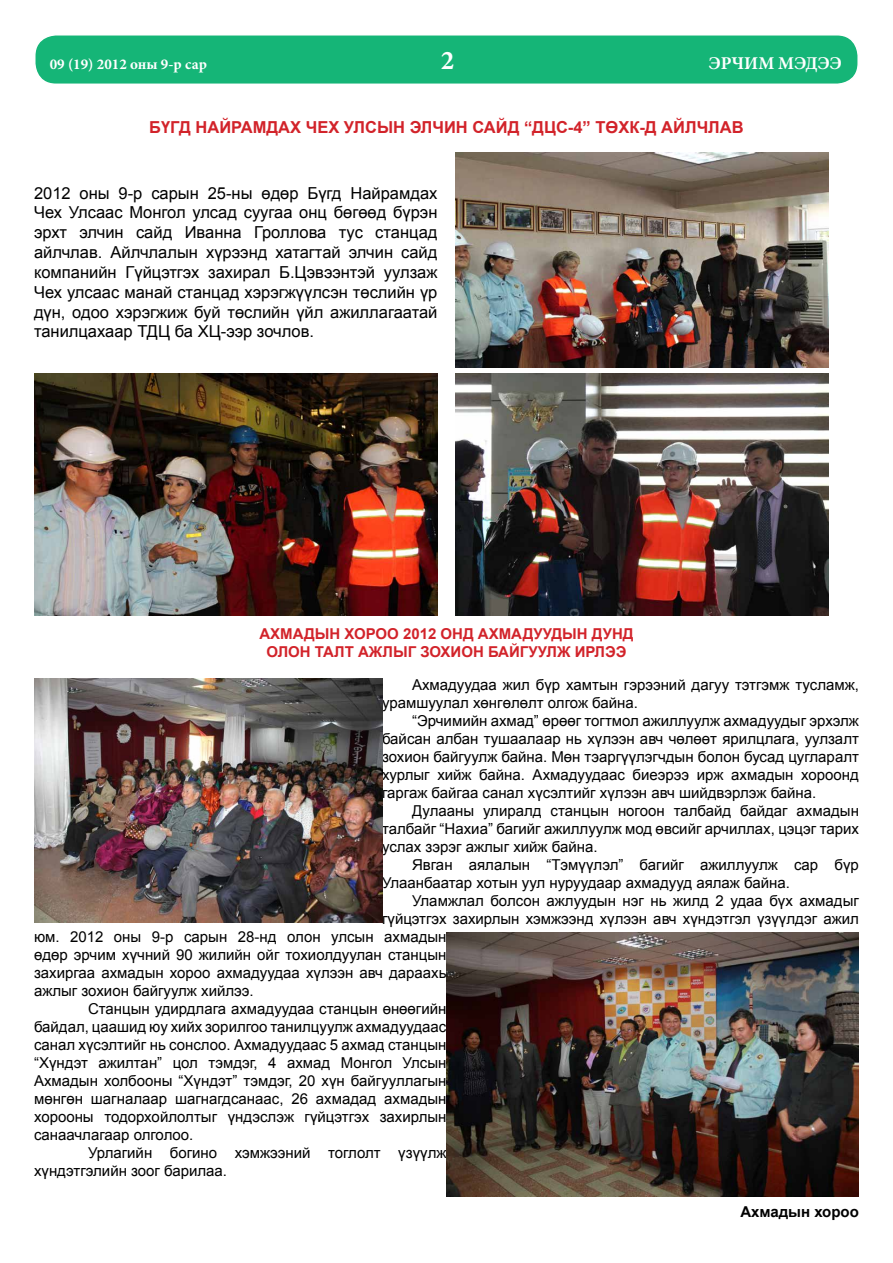
<style>
.page{position:relative;width:893px;height:1263px;background:#fff}
.page>*{position:absolute;margin:0;border:0;box-sizing:border-box;transform-origin:0 0}
.t1{font:700 27px "Minion Pro";color:#fff}
.t2{font:700 18px "Minion Pro";color:#fff}
.t3{font:16.5px/19.8px "Arial";color:#000;text-align:justify}
.t4{font:700 16.5px "Arial";color:#d2232a}
.t5{font:15px/18px "Arial";color:#000}
.t6{font:700 15px/18px "Arial";color:#d2232a;text-align:center}
.t7{font:700 15px "Minion Pro";color:#fff}
.t8{font:700 15px "Arial";color:#000}
</style>
<div class="page">
<div style="left:35px;top:35px;width:823px;height:49px;background:#15b577;border-radius:21px"></div>
<div style="left:34px;top:34px;width:825px;height:51px;border:2px solid #fff;border-radius:21px"></div>
<img style="left:455px;top:152px;width:374px;height:215px">
<img style="left:34px;top:374px;width:403px;height:241px">
<img style="left:455px;top:374px;width:374px;height:241px">
<img style="left:34px;top:679px;width:348px;height:244px">
<img style="left:446px;top:932px;width:413px;height:265px">
<p class="t7" style="left:50px;top:54px;width:159px">09 (19) 2012 оны 9-р сар</p>
<h1 class="t1" style="left:441px;top:42px;width:15px">2</h1>
<p class="t2" style="left:709px;top:51px;width:135px">ЭРЧИМ МЭДЭЭ</p>
<p class="t4" style="left:149px;top:116px;width:596px">БҮГД НАЙРАМДАХ ЧЕХ УЛСЫН ЭЛЧИН САЙД “ДЦС-4” ТӨХК-Д АЙЛЧЛАВ</p>
<p class="t3" style="left:34px;top:183px;width:405px">2012 оны 9-р сарын 25-ны өдөр Бүгд Найрамдах Чех Улсаас Монгол улсад суугаа онц бөгөөд бүрэн эрхт элчин сайд Иванна Гроллова тус станцад айлчлав. Айлчлалын хүрээнд хатагтай элчин сайд компанийн Гүйцэтгэх захирал Б.Цэвээнтэй уулзаж Чех улсаас манай станцад хэрэгжүүлсэн төслийн үр дүн, одоо хэрэгжиж буй төслийн үйл ажиллагаатай танилцахаар ТДЦ ба ХЦ-ээр зочлов.</p>
<p class="t6" style="left:259px;top:625px;width:376px">АХМАДЫН ХОРОО 2012 ОНД АХМАДУУДЫН ДУНД<br>ОЛОН ТАЛТ АЖЛЫГ ЗОХИОН БАЙГУУЛЖ ИРЛЭЭ</p>
<p class="t5" style="left:382px;top:675px;width:478px;text-indent:30px">Ахмадуудаа жил бүр хамтын гэрээний дагуу тэтгэмж тусламж, урамшуулал хөнгөлөлт олгож байна.</p>
<p class="t5" style="left:382px;top:711px;width:478px;text-align:justify;text-indent:30px">“Эрчимийн ахмад” өрөөг тогтмол ажиллуулж ахмадуудыг эрхэлж байсан албан тушаалаар нь хүлээн авч чөлөөт ярилцлага, уулзалт зохион байгуулж байна. Мөн тэаргүүлэгчдын болон бусад цугларалт хурлыг хийж байна. Ахмадуудаас биеэрээ ирж ахмадын хороонд гаргаж байгаа санал хүсэлтийг хүлээн авч шийдвэрлэж байна.</p>
<p class="t5" style="left:382px;top:801px;width:478px;text-align:justify;text-indent:30px">Дулааны улиралд станцын ногоон талбайд байдаг ахмадын талбайг “Нахиа” багийг ажиллуулж мод өвсийг арчиллах, цэцэг тарих услах зэрэг ажлыг хийж байна.</p>
<p class="t5" style="left:382px;top:855px;width:478px;text-indent:30px">Явган аялалын “Тэмүүлэл” багийг ажиллуулж сар бүр<br>Улаанбаатар хотын уул нуруудаар ахмадууд аялаж байна.</p>
<p class="t5" style="left:412px;top:891px;width:448px">Уламжлал болсон ажлуудын нэг нь жилд 2 удаа бүх ахмадыг</p>
<p class="t5" style="left:382px;top:909px;width:478px">гүйцэтгэх захирлын хэмжээнд хүлээн авч хүндэтгэл үзүүлдэг ажил</p>
<p class="t5" style="left:34px;top:927px;width:414px">юм. 2012 оны 9-р сарын 28-нд олон улсын ахмадын</p>
<p class="t5" style="left:34px;top:945px;width:414px">өдөр эрчим хүчний 90 жилийн ойг тохиолдуулан станцын</p>
<p class="t5" style="left:34px;top:963px;width:414px">захиргаа ахмадын хороо ахмадуудаа хүлээн авч дараахь</p>
<p class="t5" style="left:34px;top:981px;width:221px">ажлыг зохион байгуулж хийлээ.</p>
<p class="t5" style="left:88px;top:999px;width:360px">Станцын удирдлага ахмадуудаа станцын өнөөгийн</p>
<p class="t5" style="left:34px;top:1017px;width:414px">байдал, цаашид юу хийх зорилгоо танилцуулж ахмадуудаас</p>
<p class="t5" style="left:34px;top:1035px;width:414px">санал хүсэлтийг нь сонслоо. Ахмадуудаас 5 ахмад станцын</p>
<p class="t5" style="left:34px;top:1053px;width:414px">“Хүндэт ажилтан” цол тэмдэг, 4 ахмад Монгол Улсын</p>
<p class="t5" style="left:34px;top:1071px;width:414px">Ахмадын холбооны “Хүндэт” тэмдэг, 20 хүн байгууллагын</p>
<p class="t5" style="left:34px;top:1089px;width:414px">мөнгөн шагналаар шагнагдсанаас, 26 ахмадад ахмадын</p>
<p class="t5" style="left:34px;top:1107px;width:414px">хорооны тодорхойлолтыг үндэслэж гүйцэтгэх захирлын</p>
<p class="t5" style="left:34px;top:1125px;width:161px">санаачлагаар олголоо.</p>
<p class="t5" style="left:88px;top:1143px;width:360px">Урлагийн богино хэмжээний тоглолт үзүүлж</p>
<p class="t5" style="left:34px;top:1161px;width:195px">хүндэтгэлийн зоог барилаа.</p>
<p class="t8" style="left:740px;top:1202px;width:120px">Ахмадын хороо</p>
</div>
